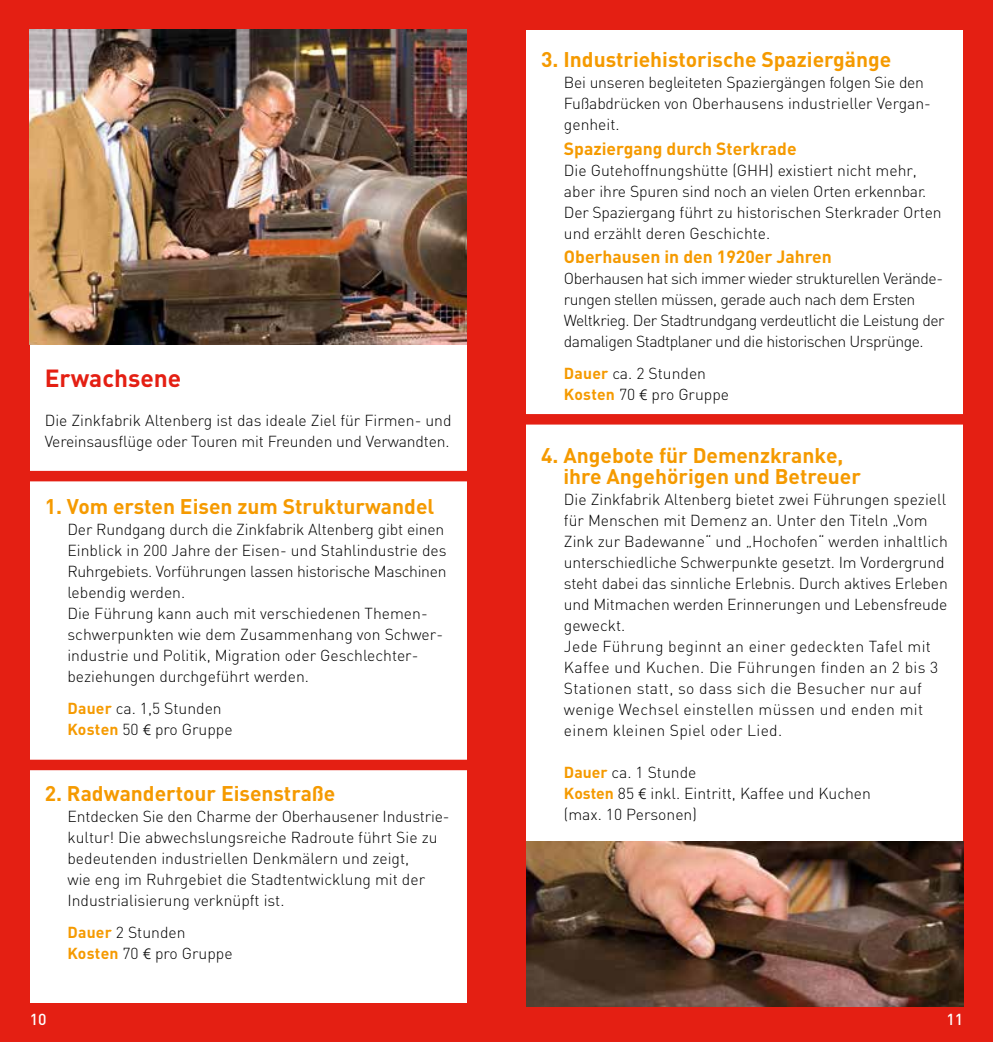
<style>
.page{position:relative;width:993px;height:1042px;background:#fff}
.page>*{position:absolute;margin:0;border:0;box-sizing:border-box;transform-origin:0 0}
.t1{font:700 24.5px "DIN";color:#e41f13}
.t2{font:700 21px/21px "DIN";color:#f59a00}
.t3{font:700 17.5px "DIN";color:#f59a00}
.t4{font:300 15.75px/21px "DIN";color:#000}
.t5{font:300 15.75px/21px "DIN";letter-spacing:-.03em;color:#000}
.t6{font:500 15.75px "DIN";color:#fff}
.s1{font-weight:700;color:#f59a00}
.s2{font-family:"Frutiger Next LT"}
</style>
<div class="page">
<div style="left:0;top:0;width:992px;height:1042px;background:#e41f13"></div>
<div style="left:30px;top:303px;width:436px;height:699px;background:#fff"></div>
<img style="left:30px;top:30px;width:436px;height:315px">
<div style="left:526px;top:30px;width:436px;height:972px;background:#fff"></div>
<div style="left:25px;top:760px;width:446px;height:10px;background:#e41f13"></div>
<div style="left:25px;top:471px;width:446px;height:10px;background:#e41f13"></div>
<div style="left:521px;top:414px;width:446px;height:10px;background:#e41f13"></div>
<img style="left:526px;top:841px;width:436px;height:165px">
<h1 class="t1" style="left:45px;top:362px;width:138px">Erwachsene</h1>
<p class="t4" style="left:45px;top:410px;width:408px">Die Zinkfabrik Altenberg ist das ideale Ziel für Firmen- und<br>Vereinsausflüge oder Touren mit Freunden und Verwandten.</p>
<h2 class="t2" style="left:45px;top:495px;width:391px">1. Vom ersten Eisen zum Strukturwandel</h2>
<p class="t4" style="left:67px;top:519px;width:380px">Der Rundgang durch die Zinkfabrik Altenberg gibt einen Einblick in 200 Jahre der Eisen- und Stahlindustrie des Ruhrgebiets. Vorführungen lassen historische Maschinen lebendig werden.<br>Die Führung kann auch mit verschiedenen Themen&shy;schwerpunkten wie dem Zusammenhang von Schwer&shy;industrie und Politik, Migration oder Geschlechter&shy;beziehungen durchgeführt werden.</p>
<p class="t4" style="left:67px;top:697px;width:167px"><span class="s1">Dauer</span> ca. 1,5 Stunden<br><span class="s1">Kosten</span> 50 <span class="s2">€</span> pro Gruppe</p>
<h2 class="t2" style="left:45px;top:782px;width:292px">2. Radwandertour Eisenstraße</h2>
<p class="t4" style="left:67px;top:806px;width:381px">Entdecken Sie den Charme der Oberhausener Industrie&shy;kultur! Die abwechslungsreiche Radroute führt Sie zu bedeutenden industriellen Denkmälern und zeigt,<br>wie eng im Ruhrgebiet die Stadtentwicklung mit der Industrialisierung verknüpft ist.</p>
<p class="t4" style="left:67px;top:921px;width:167px"><span class="s1">Dauer</span> 2 Stunden<br><span class="s1">Kosten</span> 70 <span class="s2">€</span> pro Gruppe</p>
<h2 class="t2" style="left:541px;top:48px;width:351px">3. Industriehistorische Spaziergänge</h2>
<p class="t4" style="left:563px;top:72px;width:368px">Bei unseren begleiteten Spaziergängen folgen Sie den<br>Fußabdrücken von Oberhausens industrieller Vergan&shy;genheit.</p>
<p class="t3" style="left:563px;top:137px;width:234px">Spaziergang durch Sterkrade</p>
<p class="t4" style="left:563px;top:159px;width:379px">Die Gutehoffnungshütte (GHH) existiert nicht mehr, aber ihre Spuren sind noch an vielen Orten erkennbar.<br>Der Spaziergang führt zu historischen Sterkrader Orten und erzählt deren Geschichte.</p>
<p class="t3" style="left:563px;top:245px;width:269px">Oberhausen in den 1920er Jahren</p>
<p class="t5" style="left:563px;top:268px;width:382px">Oberhausen hat sich immer wieder strukturellen Verände&shy;rungen stellen müssen, gerade auch nach dem Ersten Weltkrieg. Der Stadtrundgang verdeutlicht die Leistung der damaligen Stadtplaner und die historischen Ursprünge.</p>
<p class="t4" style="left:563px;top:362px;width:167px"><span class="s1">Dauer</span> ca. 2 Stunden<br><span class="s1">Kosten</span> 70 <span class="s2">€</span> pro Gruppe</p>
<h2 class="t2" style="left:563px;top:444px;width:299px;text-indent:-22px">4. Angebote für Demenzkranke, ihre Angehörigen und Betreuer</h2>
<p class="t4" style="left:563px;top:488px;width:385px">Die Zinkfabrik Altenberg bietet zwei Führungen speziell für Menschen mit Demenz an. Unter den Titeln „Vom Zink zur Badewanne“ und „Hochofen“ werden inhaltlich unterschiedliche Schwerpunkte gesetzt. Im Vordergrund steht dabei das sinnliche Erlebnis. Durch aktives Erleben und Mitmachen werden Erinnerungen und Lebensfreude geweckt.<br>Jede Führung beginnt an einer gedeckten Tafel mit Kaffee und Kuchen. Die Führungen finden an 2 bis 3<br>Stationen statt, so dass sich die Besucher nur auf wenige Wechsel einstellen müssen und enden mit einem kleinen Spiel oder Lied.</p>
<p class="t4" style="left:563px;top:761px;width:308px"><span class="s1">Dauer</span> ca. 1 Stunde<br><span class="s1">Kosten</span> 85 <span class="s2">€</span> inkl. Eintritt, Kaffee und Kuchen (max. 10 Personen)</p>
<p class="t6" style="left:30px;top:1009px;width:18px">10</p>
<p class="t6" style="left:946px;top:1009px;width:18px">11</p>
</div>
